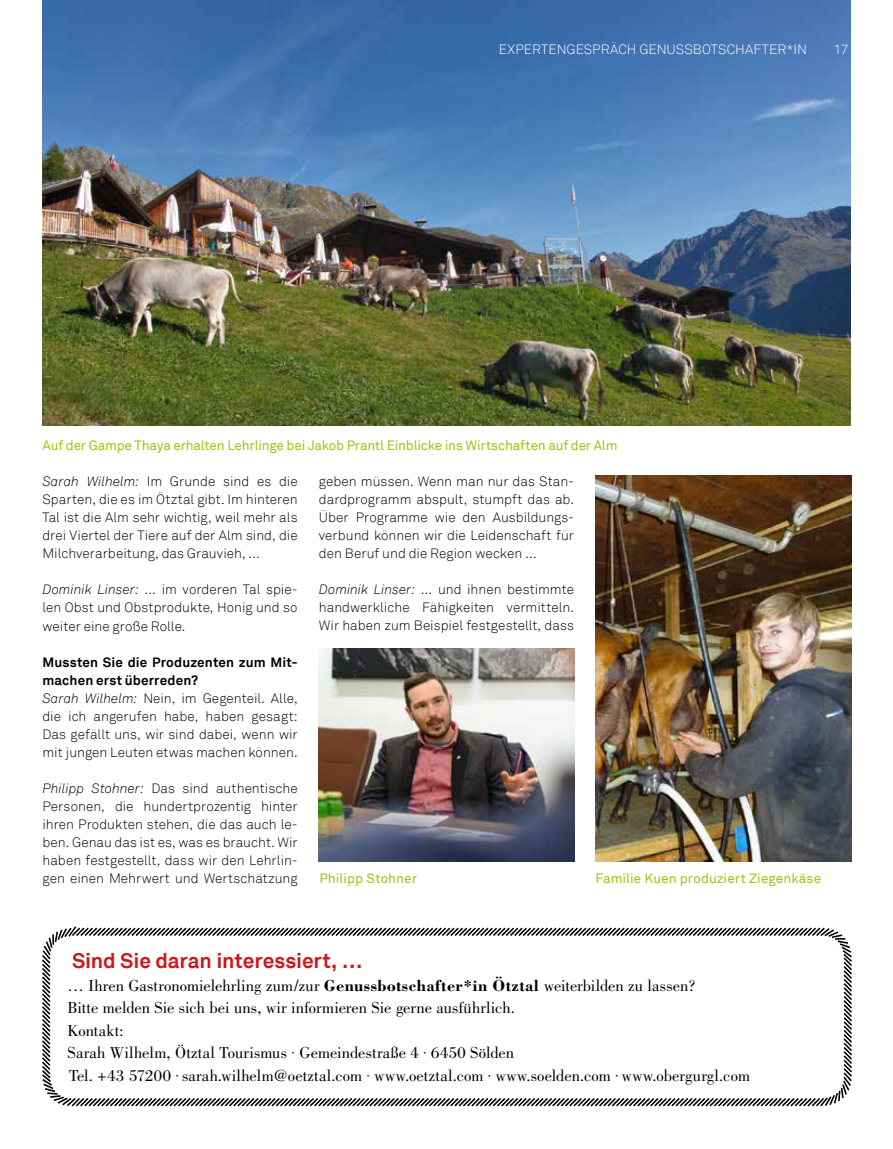
<style>
.page{position:relative;width:893px;height:1149px;background:#fff}
.page>*{position:absolute;margin:0;border:0;box-sizing:border-box;transform-origin:0 0}
.t1{font:700 21px "Akkurat";letter-spacing:-.005em;color:#cd171a}
.t2{font:16.5px/22.5px "Bodoni";letter-spacing:.005em;color:#000}
.t3{font:300 13.5px/18px "Akkurat";letter-spacing:.005em;color:#000;text-align:justify}
.t4{font:13.5px "Akkurat";letter-spacing:-.01em;color:#aebd14}
.t5{font:300 13.5px "Akkurat";color:#fff}
.s1{font-style:italic}
.s2{font-weight:700}
.s3{font-family:"Conduit ITC";font-weight:300}
</style>
<div class="page">
<img style="left:43px;top:0;width:807px;height:425px">
<img style="left:319px;top:648px;width:255px;height:213px">
<img style="left:595px;top:475px;width:256px;height:386px">
<svg style="left:42px;top:927px;width:810px;height:180px"></svg>
<svg style="left:67px;top:926px;width:11px;height:12px"></svg>
<p class="t5" style="left:499px;top:41px;width:310px">EXPERTENGESPRÄCH GENUSSBOTSCHAFTER*IN</p>
<p class="t5" style="left:834px;top:41px;width:16px">17</p>
<p class="t4" style="left:43px;top:437px;width:576px">Auf der Gampe Thaya erhalten Lehrlinge bei Jakob Prantl Einblicke ins Wirtschaften auf der Alm</p>
<p class="t3" style="left:43px;top:473px;width:257px"><span class="s1">Sarah Wilhelm:</span> Im Grunde sind es die Sparten, die es im Ötztal gibt. Im hinteren Tal ist die Alm sehr wichtig, weil mehr als drei Viertel der Tiere auf der Alm sind, die Milchverarbeitung, das Grauvieh, …</p>
<p class="t3" style="left:43px;top:581px;width:257px"><span class="s1">Dominik Linser:</span> … im vorderen Tal spie&shy;len Obst und Obstprodukte, Honig und so weiter eine große Rolle.</p>
<p class="t3" style="left:43px;top:653px;width:257px;text-align:left"><span class="s2">Mussten Sie die Produzenten zum Mit&shy;machen erst überreden?<br></span><span class="s1">Sarah Wilhelm:</span> Nein, im Gegenteil. Alle, die ich angerufen habe, haben gesagt:<br>Das gefällt uns, wir sind dabei, wenn wir mit jungen Leuten etwas machen können.</p>
<p class="t3" style="left:43px;top:779px;width:257px"><span class="s1">Philipp Stohner:</span> Das sind authentische Personen, die hundertprozentig hinter ihren Produkten stehen, die das auch le&shy;ben. Genau das ist es, was es braucht. Wir haben festgestellt, dass wir den Lehrlin&shy;gen einen Mehrwert und Wertschätzung</p>
<p class="t3" style="left:319px;top:473px;width:257px">geben müssen. Wenn man nur das Stan&shy;dardprogramm abspult, stumpft das ab.<br>Über Programme wie den Ausbildungs&shy;verbund können wir die Leidenschaft für den Beruf und die Region wecken …</p>
<p class="t3" style="left:319px;top:580px;width:257px"><span class="s1">Dominik Linser:</span> … und ihnen bestimmte handwerkliche Fähigkeiten vermitteln.<br>Wir haben zum Beispiel festgestellt, dass</p>
<p class="t4" style="left:319px;top:869px;width:99px">Philipp Stohner</p>
<p class="t4" style="left:595px;top:869px;width:227px">Familie Kuen produziert Ziegenkäse</p>
<h1 class="t1" style="left:72px;top:947px;width:292px">Sind Sie daran interessiert, …</h1>
<p class="t2" style="left:68px;top:973px;width:684px">… Ihren Gastronomielehrling zum/zur <span class="s2">Genussbotschafter*in Ötztal</span> weiterbilden zu lassen?<br>Bitte melden Sie sich bei uns, wir informieren Sie gerne ausführlich.<br>Kontakt:<br>Sarah Wilhelm, Ötztal Tourismus <span class="s3">·</span> Gemeindestraße 4 <span class="s3">·</span> 6450 Sölden<br>Tel. +43 57200 <span class="s3">·</span> sarah.wilhelm@oetztal.com <span class="s3">·</span> www.oetztal.com <span class="s3">·</span> www.soelden.com <span class="s3">·</span> www.obergurgl.com</p>
</div>
